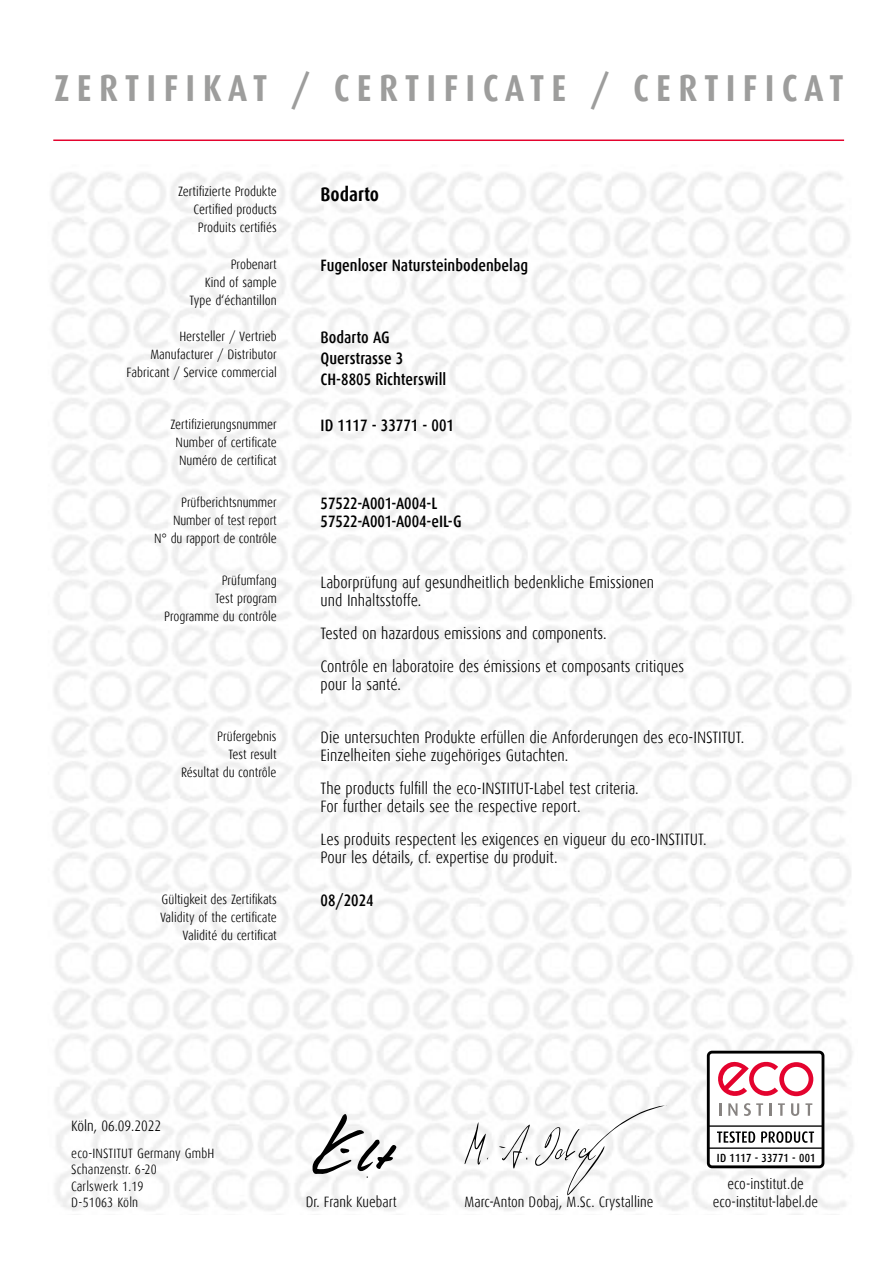
<style>
.page{position:relative;width:893px;height:1263px;background:#fff}
.page>*{position:absolute;margin:0;border:0;box-sizing:border-box;transform-origin:0 0}
.t1{font:700 37.5px "Dax Condensed";letter-spacing:.2em;color:#9d9d9c}
.t2{font:700 19.5px "Dax Condensed";color:#000}
.t3{font:300 16.5px/18px "Dax Condensed";color:#000}
.t4{font:500 16.5px/21px "Dax Condensed";color:#000}
.t5{font:300 15px/18px "Dax Condensed";color:#000;text-align:center}
.t6{font:300 13.5px/18px "Dax Condensed";color:#000;text-align:right}
.t7{font:500 11.85px "Dax Condensed";letter-spacing:.015em;color:#000}
</style>
<div class="page">
<hr style="left:53px;top:139px;width:791px;height:2px;background:#e4032e">
<svg style="left:312px;top:1114px;width:85px;height:64px"></svg>
<div style="left:707px;top:1051px;width:117px;height:117px;border:3px solid #000;border-radius:4px"></div>
<hr style="left:709px;top:1125px;width:114px;height:2px;background:#000">
<hr style="left:709px;top:1147px;width:114px;height:2px;background:#000">
<svg style="left:719px;top:1103px;width:2px;height:13px"></svg>
<svg style="left:728px;top:1103px;width:9px;height:13px"></svg>
<svg style="left:744px;top:1103px;width:19px;height:13px"></svg>
<svg style="left:769px;top:1103px;width:3px;height:13px"></svg>
<svg style="left:778px;top:1103px;width:7px;height:13px"></svg>
<svg style="left:791px;top:1103px;width:8px;height:13px"></svg>
<svg style="left:805px;top:1103px;width:7px;height:13px"></svg>
<svg style="left:718px;top:1061px;width:95px;height:36px"></svg>
<svg style="left:717px;top:1131px;width:38px;height:12px"></svg>
<svg style="left:761px;top:1131px;width:53px;height:12px"></svg>
<svg style="left:465px;top:1105px;width:201px;height:90px"></svg>
<h1 class="t1" style="left:55px;top:67px;width:790px">ZERTIFIKAT / CERTIFICATE / CERTIFICAT</h1>
<p class="t6" style="left:178px;top:183px;width:100px">Zertifizierte Produkte<br>Certified products<br>Produits certifiés</p>
<p class="t6" style="left:190px;top:255px;width:89px">Probenart<br>Kind of sample<br>Type d‘échantillon</p>
<h2 class="t2" style="left:321px;top:184px;width:60px">Bodarto</h2>
<p class="t4" style="left:321px;top:255px;width:209px">Fugenloser Natursteinbodenbelag</p>
<p class="t6" style="left:127px;top:328px;width:152px">Hersteller / Vertrieb<br>Manufacturer / Distributor<br>Fabricant / Service commercial</p>
<p class="t4" style="left:321px;top:327px;width:127px">Bodarto AG<br>Querstrasse 3<br>CH-8805 Richterswill</p>
<p class="t6" style="left:176px;top:415px;width:103px;text-align:justify;text-indent:-5px">Zertifizierungsnummer Number of certificate Numéro de certificat</p>
<p class="t4" style="left:321px;top:415px;width:135px">ID 1117 - 33771 - 001</p>
<p class="t6" style="left:154px;top:494px;width:124px">Prüfberichtsnummer<br>Number of test report<br>N° du rapport de contrôle</p>
<p class="t4" style="left:321px;top:495px;width:143px;line-height:18px">57522-A001-A004-L<br>57522-A001-A004-eIL-G</p>
<p class="t6" style="left:164px;top:572px;width:114px">Prüfumfang<br>Test program<br>Programme du contrôle</p>
<p class="t3" style="left:321px;top:573px;width:335px">Laborprüfung auf gesundheitlich bedenkliche Emissionen und Inhaltsstoffe.</p>
<p class="t3" style="left:321px;top:617px;width:365px;line-height:33px">Tested on hazardous emissions and components.<br>Contrôle en laboratoire des émissions et composants critiques</p>
<p class="t3" style="left:321px;top:675px;width:82px">pour la santé.</p>
<p class="t6" style="left:181px;top:727px;width:97px">Prüfergebnis<br>Test result<br>Résultat du contrôle</p>
<p class="t3" style="left:321px;top:728px;width:425px">Die untersuchten Produkte erfüllen die Anforderungen des eco-INSTITUT.<br>Einzelheiten siehe zugehöriges Gutachten.</p>
<p class="t3" style="left:321px;top:779px;width:320px">The products fulfill the eco-INSTITUT-Label test criteria.<br>For further details see the respective report.</p>
<p class="t3" style="left:321px;top:830px;width:387px">Les produits respectent les exigences en vigueur du eco-INSTITUT.<br>Pour les détails, cf. expertise du produit.</p>
<p class="t6" style="left:160px;top:890px;width:118px">Gültigkeit des Zertifikats<br>Validity of the certificate<br>Validité du certificat</p>
<p class="t4" style="left:321px;top:890px;width:55px">08/2024</p>
<p class="t5" style="left:71px;top:1117px;width:92px">Köln, 06.09.2022</p>
<p class="t6" style="left:71px;top:1145px;width:145px;line-height:16.5px;text-align:left">eco-INSTITUT Germany GmbH<br>Schanzenstr. 6-20<br>Carlswerk 1.19<br>D-51063 Köln</p>
<p class="t5" style="left:306px;top:1192px;width:92px">Dr. Frank Kuebart</p>
<p class="t5" style="left:465px;top:1193px;width:190px">Marc-Anton Dobaj, M.Sc. Crystalline</p>
<p class="t7" style="left:717px;top:1151px;width:100px">ID 1117 - 33771 - 001</p>
<p class="t5" style="left:713px;top:1175px;width:107px">eco-institut.de eco-institut-label.de</p>
</div>
